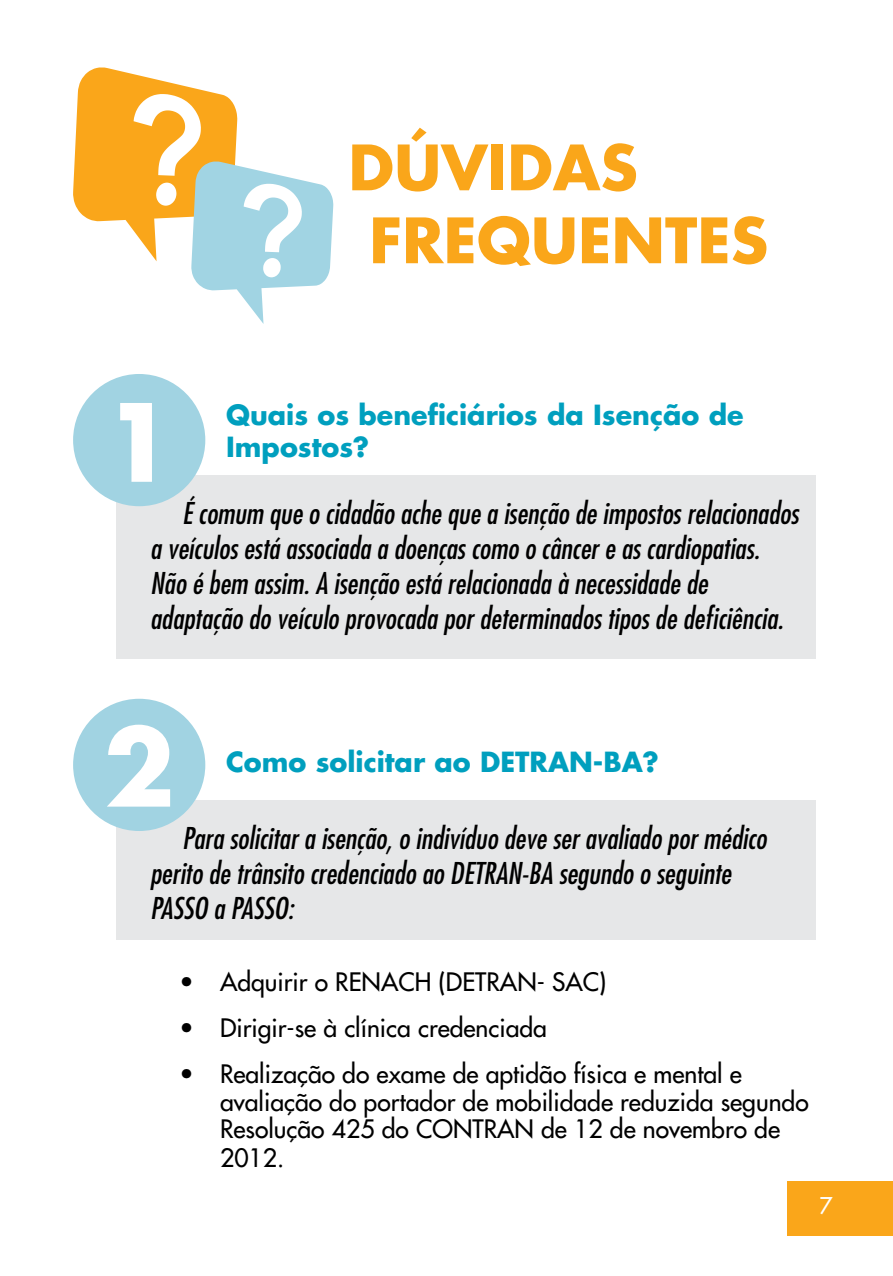
<style>
.page{position:relative;width:893px;height:1276px;background:#fff}
.page>*{position:absolute;margin:0;border:0;box-sizing:border-box;transform-origin:0 0}
.t1{font:700 104.62px "Futura";color:#fff}
.t2{font:700 60.75px/72.9px "Futura";color:#faa61a;text-align:center}
.t3{font:italic condensed 29.25px/35.1px "Futura";color:#000}
.t4{font:700 27px/32.4px "Futura";color:#009fbe}
.t5{font:24.75px/27px "Futura";color:#000}
.t6{font:22.5px "Futura";color:#fff}
</style>
<div class="page">
<div style="left:787px;top:1181px;width:106px;height:54px;background:#faa61a"></div>
<div style="left:117px;top:475px;width:699px;height:184px;background:#e6e7e8"></div>
<div style="left:117px;top:800px;width:699px;height:139px;background:#e6e7e8"></div>
<div style="left:73px;top:374px;width:132px;height:132px;background:#a1d3e2;border-radius:50%"></div>
<div style="left:73px;top:699px;width:132px;height:132px;background:#a1d3e2;border-radius:50%"></div>
<svg style="left:73px;top:67px;width:260px;height:257px"></svg>
<h2 class="t2" style="left:348px;top:130px;width:285px">Dúvidas<br>Frequentes</h2>
<h1 class="t1" style="left:103px;top:373px;width:73px">1</h1>
<p class="t4" style="left:226px;top:398px;width:519px">Quais os beneficiários da Isenção de<br>Impostos?</p>
<p class="t3" style="left:150px;top:495px;width:650px;text-indent:32px">É comum que o cidadão ache que a isenção de impostos relacionados a veículos está associada a doenças como o câncer e as cardiopatias.<br>Não é bem assim. A isenção está relacionada à necessidade de adaptação do veículo provocada por determinados tipos de deficiência.</p>
<h1 class="t1" style="left:103px;top:698px;width:73px">2</h1>
<p class="t4" style="left:226px;top:745px;width:434px">Como solicitar ao DETRAN-BA?</p>
<p class="t3" style="left:150px;top:820px;width:618px;text-indent:32px">Para solicitar a isenção, o indivíduo deve ser avaliado por médico perito de trânsito credenciado ao DETRAN-BA segundo o seguinte<br>PASSO a PASSO:</p>
<p class="t5" style="left:180px;top:968px;width:173px">• Adquirir o rena</p>
<p class="t5" style="left:398px;top:968px;width:64px">ch (detran</p>
<p class="t5" style="left:537px;top:968px;width:71px">- sac)</p>
<p class="t5" style="left:180px;top:1014px;width:369px">• Dirigir-se à clínica credenciada</p>
<p class="t5" style="left:220px;top:1060px;width:590px;text-indent:-40px">• Realização do exame de aptidão física e mental e avaliação do portador de mobilidade reduzida segundo<br>Resolução 425 do contran</p>
<p class="t5" style="left:541px;top:1114px;width:240px">de 12 de novembro de</p>
<p class="t5" style="left:220px;top:1144px;width:66px">2012.</p>
<p class="t6" style="left:819px;top:1191px;width:15px">7</p>
</div>
